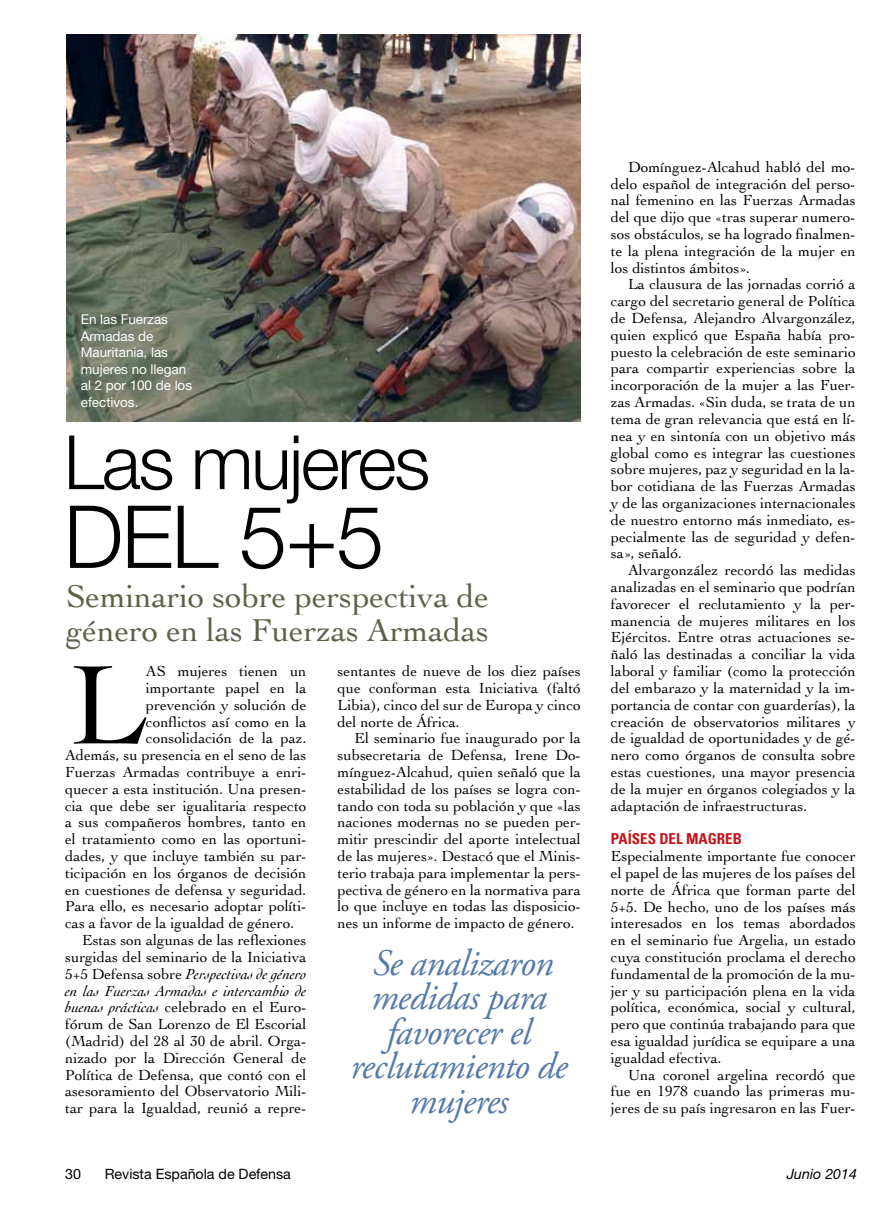
<style>
.page{position:relative;width:893px;height:1217px;background:#fff}
.page>*{position:absolute;margin:0;border:0;box-sizing:border-box;transform-origin:0 0}
.t1{font:118.05px "Cochin";color:#000}
.t2{font:300 87px "Helvetica Neue";color:#000}
.t3{font:300 75px "Helvetica Neue";letter-spacing:-.03em;color:#000}
.t4{font:italic 37.5px/34.5px "Adobe Garamond Pro";letter-spacing:-.02em;color:#5579a8;text-align:center}
.t5{font:33px/33.8px "Cochin";letter-spacing:-.005em;color:#5f604a}
.t6{font:15.3px/16.8px "Cochin";color:#000;text-align:justify}
.t7{font:italic 15.3px "Cochin";color:#000}
.t8{font:700 condensed 15px "Univers";color:#c4141b}
.t9{font:14.25px "Helvetica Neue";color:#000}
.t10{font:italic 14.25px "Helvetica Neue";color:#000}
.t11{font:13.5px/16.5px "Helvetica Neue";letter-spacing:-.005em;color:#fff}
.s1{font-style:normal}
.s2{font-style:italic}
</style>
<div class="page">
<img style="left:66px;top:34px;width:515px;height:387px">
<p class="t11" style="left:81px;top:311px;width:113px">En las Fuerzas<br>Armadas de<br>Mauritania, las mujeres no llegan al 2 por 100 de los efectivos.</p>
<h3 class="t3" style="left:64px;top:416px;width:368px">Las mujeres</h3>
<h2 class="t2" style="left:64px;top:483px;width:322px">del 5+5</h2>
<h3 class="t5" style="left:66px;top:577px;width:424px">Seminario sobre perspectiva de género en las Fuerzas Armadas</h3>
<h1 class="t1" style="left:69px;top:625px;width:78px">L</h1>
<p class="t6" style="left:146px;top:662px;width:162px">as mujeres tienen un</p>
<p class="t6" style="left:146px;top:678px;width:162px">importante papel en la</p>
<p class="t6" style="left:146px;top:695px;width:162px">prevención y solución de</p>
<p class="t6" style="left:146px;top:712px;width:162px">conflictos así como en la</p>
<p class="t6" style="left:146px;top:729px;width:162px">consolidación de la paz.</p>
<p class="t6" style="left:65px;top:746px;width:243px">Además, su presencia en el seno de las</p>
<p class="t6" style="left:65px;top:762px;width:243px">Fuerzas Armadas contribuye a enri-</p>
<p class="t6" style="left:65px;top:779px;width:243px">quecer a esta institución. Una presen-</p>
<p class="t6" style="left:65px;top:796px;width:243px">cia que debe ser igualitaria respecto</p>
<p class="t6" style="left:65px;top:813px;width:243px">a sus compañeros hombres, tanto en</p>
<p class="t6" style="left:65px;top:830px;width:243px">el tratamiento como en las oportuni-</p>
<p class="t6" style="left:65px;top:846px;width:243px">dades, y que incluye también su par-</p>
<p class="t6" style="left:65px;top:863px;width:243px">ticipación en los órganos de decisión</p>
<p class="t6" style="left:65px;top:880px;width:243px">en cuestiones de defensa y seguridad.</p>
<p class="t6" style="left:65px;top:897px;width:243px">Para ello, es necesario adoptar políti-</p>
<p class="t6" style="left:65px;top:914px;width:231px">cas a favor de la igualdad de género.</p>
<p class="t6" style="left:82px;top:930px;width:226px">Estas son algunas de las reflexiones</p>
<p class="t6" style="left:65px;top:947px;width:243px">surgidas del seminario de la Iniciativa</p>
<p class="t7" style="left:65px;top:963px;width:243px"><span class="s1">5+5 Defensa sobre</span> Perspectivas de género</p>
<p class="t7" style="left:65px;top:979px;width:243px">en las Fuerzas Armadas e intercambio de</p>
<p class="t6" style="left:65px;top:998px;width:243px"><span class="s2">buenas prácticas</span> celebrado en el Euro-</p>
<p class="t6" style="left:65px;top:1014px;width:243px">fórum de San Lorenzo de El Escorial</p>
<p class="t6" style="left:65px;top:1031px;width:243px">(Madrid) del 28 al 30 de abril. Orga-</p>
<p class="t6" style="left:65px;top:1048px;width:243px">nizado por la Dirección General de</p>
<p class="t6" style="left:65px;top:1065px;width:243px">Política de Defensa, que contó con el</p>
<p class="t6" style="left:65px;top:1082px;width:243px">asesoramiento del Observatorio Mili-</p>
<p class="t6" style="left:65px;top:1098px;width:243px">tar para la Igualdad, reunió a repre-</p>
<p class="t6" style="left:338px;top:662px;width:245px">sentantes de nueve de los diez países que conforman esta Iniciativa (faltó Libia), cinco del sur de Europa y cinco del norte de África.</p>
<p class="t6" style="left:338px;top:729px;width:245px;text-indent:17px">El seminario fue inaugurado por la subsecretaria de Defensa, Irene Do&shy;mínguez-Alcahud, quien señaló que la estabilidad de los países se logra con&shy;tando con toda su población y que «las naciones modernas no se pueden per&shy;mitir prescindir del aporte intelectual de las mujeres». Destacó que el Minis&shy;terio trabaja para implementar la pers&shy;pectiva de género en la normativa para lo que incluye en todas las disposicio&shy;nes un informe de impacto de género.</p>
<h3 class="t4" style="left:350px;top:946px;width:219px">Se analizaron medidas para favorecer el reclutamiento de mujeres</h3>
<p class="t6" style="left:611px;top:158px;width:246px;text-indent:17px">Domínguez-Alcahud habló del mo&shy;delo español de integración del perso&shy;nal femenino en las Fuerzas Armadas del que dijo que «tras superar numero&shy;sos obstáculos, se ha logrado finalmen&shy;te la plena integración de la mujer en los distintos ámbitos».</p>
<p class="t6" style="left:611px;top:275px;width:246px;text-indent:17px">La clausura de las jornadas corrió a cargo del secretario general de Política de Defensa, Alejandro Alvargonzález, quien explicó que España había pro&shy;puesto la celebración de este seminario para compartir experiencias sobre la incorporación de la mujer a las Fuer&shy;zas Armadas. «Sin duda, se trata de un tema de gran relevancia que está en lí&shy;nea y en sintonía con un objetivo más global como es integrar las cuestiones sobre mujeres, paz y seguridad en la la&shy;bor cotidiana de las Fuerzas Armadas y de las organizaciones internacionales de nuestro entorno más inmediato, es&shy;pecialmente las de seguridad y defen&shy;sa», señaló.</p>
<p class="t6" style="left:611px;top:561px;width:246px;text-indent:17px">Alvargonzález recordó las medidas analizadas en el seminario que podrían favorecer el reclutamiento y la per&shy;manencia de mujeres militares en los Ejércitos. Entre otras actuaciones se&shy;ñaló las destinadas a conciliar la vida laboral y familiar (como la protección del embarazo y la maternidad y la im&shy;portancia de contar con guarderías), la creación de observatorios militares y de igualdad de oportunidades y de gé&shy;nero como órganos de consulta sobre estas cuestiones, una mayor presencia de la mujer en órganos colegiados y la adaptación de infraestructuras.</p>
<p class="t8" style="left:611px;top:829px;width:132px">PAÍSES DEL MAGREB</p>
<p class="t6" style="left:611px;top:846px;width:246px">Especialmente importante fue conocer el papel de las mujeres de los países del norte de África que forman parte del 5+5. De hecho, uno de los países más interesados en los temas abordados en el seminario fue Argelia, un estado cuya constitución proclama el derecho fundamental de la promoción de la mu&shy;jer y su participación plena en la vida política, económica, social y cultural, pero que continúa trabajando para que esa igualdad jurídica se equipare a una igualdad efectiva.</p>
<p class="t6" style="left:611px;top:1065px;width:246px;text-indent:17px">Una coronel argelina recordó que fue en 1978 cuando las primeras mu&shy;jeres de su país ingresaron en las Fuer-</p>
<p class="t9" style="left:65px;top:1164px;width:17px">30</p>
<p class="t9" style="left:105px;top:1164px;width:188px">Revista Española de Defensa</p>
<p class="t10" style="left:787px;top:1164px;width:72px">Junio 2014</p>
</div>
